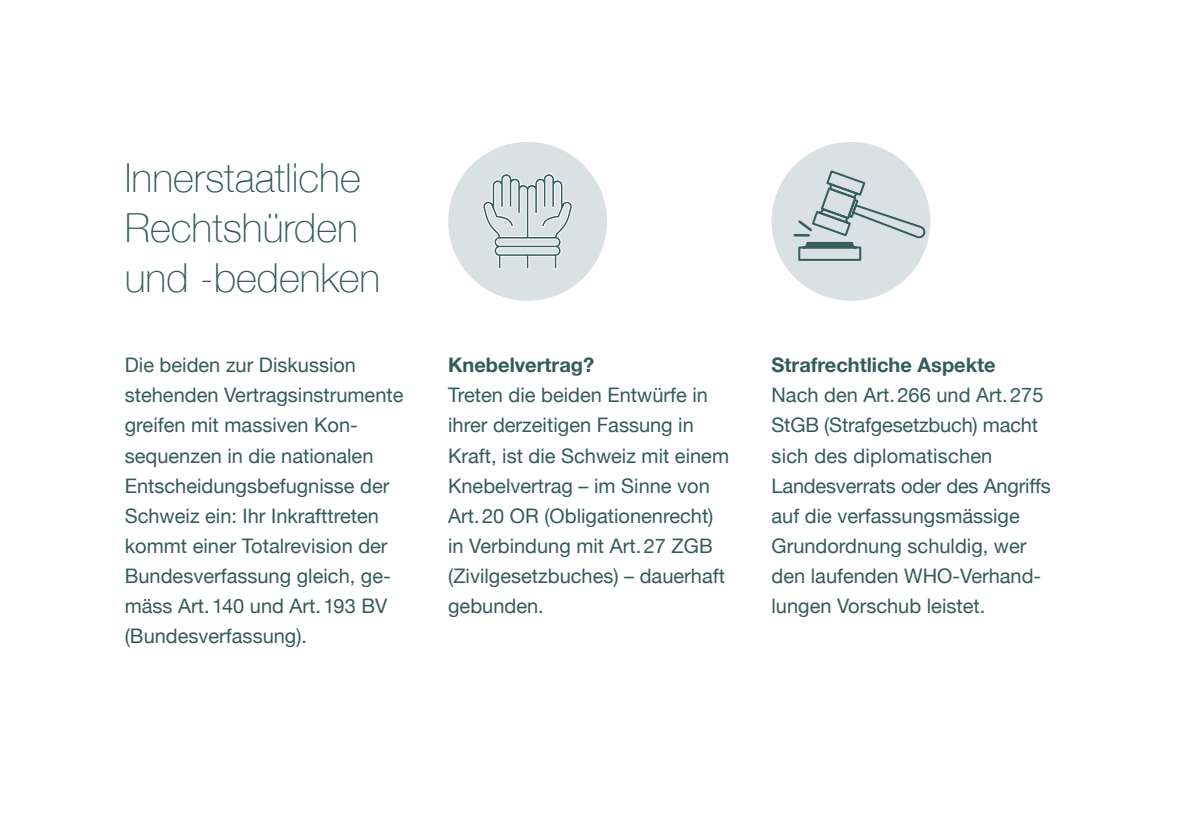
<style>
.page{position:relative;width:1180px;height:840px;background:#fff}
.page>*{position:absolute;margin:0;border:0;box-sizing:border-box;transform-origin:0 0}
.t1{font:100 40px/50px "Helvetica Neue";color:#335b59}
.t2{font:20px/30px "Helvetica Neue";color:#335b59}
.t3{font:700 20px "Helvetica Neue";color:#335b59}
</style>
<div class="page">
<div style="left:448px;top:142px;width:159px;height:158px;background:#dae1e2;border-radius:50%"></div>
<svg style="left:482px;top:173px;width:90px;height:96px"></svg>
<div style="left:771px;top:142px;width:159px;height:158px;background:#dae1e2;border-radius:50%"></div>
<div style="left:798px;top:246px;width:63px;height:15px;border:2px solid #365d5c"></div>
<svg style="left:794px;top:170px;width:131px;height:79px"></svg>
<h1 class="t1" style="left:125px;top:151px;width:257px">Innerstaatliche<br>Rechtshürden und -bedenken</h1>
<p class="t2" style="left:125px;top:351px;width:280px">Die beiden zur Diskussion stehenden Vertragsinstrumente greifen mit massiven Kon&shy;sequenzen in die nationalen<br>Entscheidungsbefugnisse der<br>Schweiz ein: Ihr Inkrafttreten kommt einer Totalrevision der<br>Bundesverfassung gleich, ge&shy;mäss Art.140 und Art.193 BV (Bundesverfassung).</p>
<p class="t3" style="left:448px;top:349px;width:147px">Knebelvertrag?</p>
<p class="t2" style="left:448px;top:381px;width:282px">Treten die beiden Entwürfe in ihrer derzeitigen Fassung in<br>Kraft, ist die Schweiz mit einem<br>Knebelvertrag – im Sinne von<br>Art.20 OR (Obligationenrecht) in Verbindung mit Art.27 ZGB (Zivilgesetzbuches) – dauerhaft gebunden.</p>
<p class="t3" style="left:771px;top:349px;width:226px">Strafrechtliche Aspekte</p>
<p class="t2" style="left:771px;top:381px;width:281px">Nach den Art.266 und Art.275<br>StGB (Strafgesetzbuch) macht sich des diplomatischen<br>Landesverrats oder des Angriffs auf die verfassungsmässige<br>Grundordnung schuldig, wer den laufenden WHO-Verhand&shy;lungen Vorschub leistet.</p>
</div>
